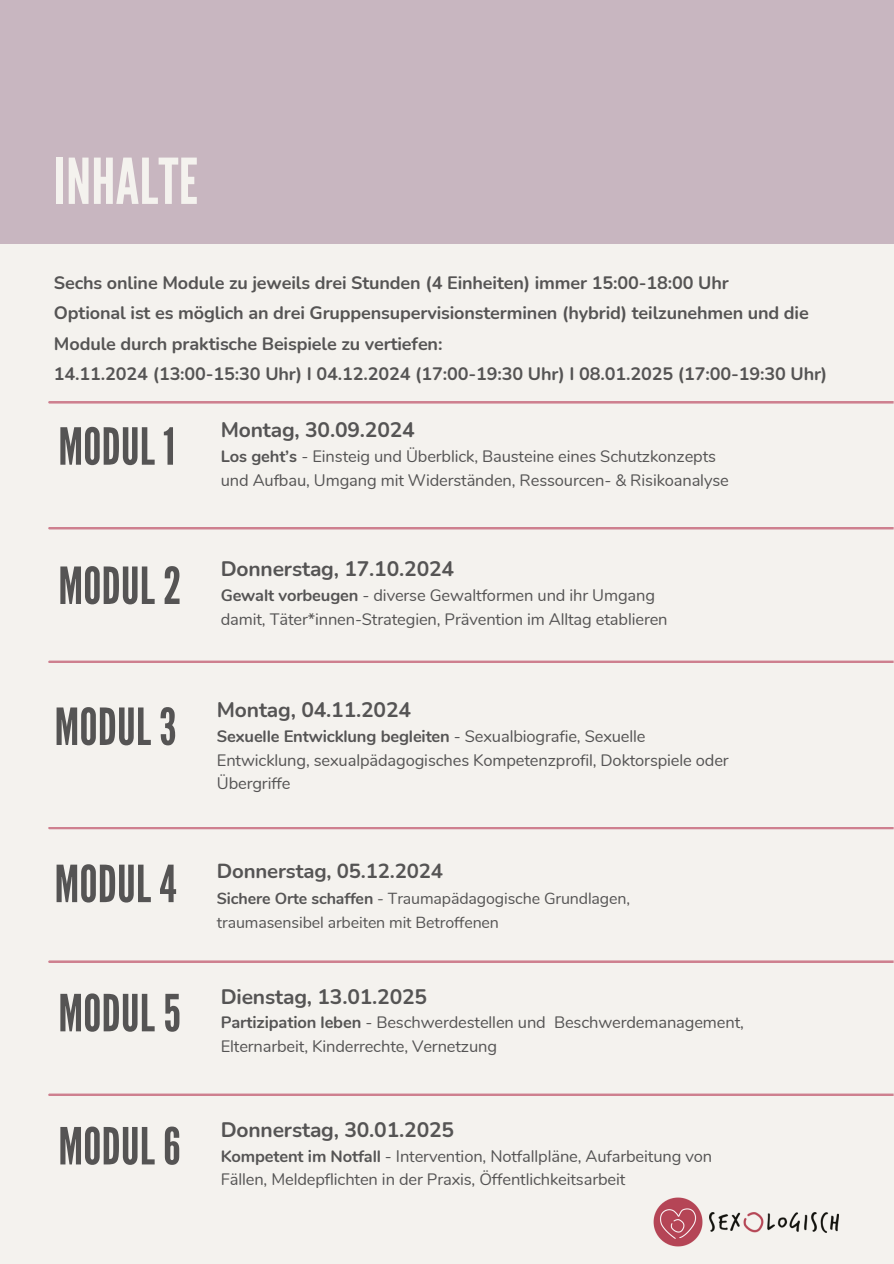
<style>
.page{position:relative;width:894px;height:1264px;background:#fff}
.page>*{position:absolute;margin:0;border:0;box-sizing:border-box;transform-origin:0 0}
.t1{font:63px "League Gothic";letter-spacing:.005em;color:#f4f2ee}
.t2{font:51px "League Gothic";letter-spacing:.005em;color:#555454}
.t3{font:700 21px "Nunito";letter-spacing:-.01em;color:#555454}
.t4{font:700 20.4px "Nunito";letter-spacing:-.01em;color:#555454}
.t5{font:700 18px/30.3px "Nunito";letter-spacing:-.01em;color:#555454}
.t6{font:16.5px/23.7px "Nunito";letter-spacing:-.01em;color:#555454}
.t7{font:16.05px/23.7px "Nunito";letter-spacing:-.01em;color:#555454}
.s1{font-weight:700}
</style>
<div class="page">
<div style="left:0;top:0;width:893px;height:1263px;background:#f4f2ee"></div>
<div style="left:0;top:0;width:893px;height:243px;background:#c8b6c0"></div>
<hr style="left:48px;top:401px;width:845px;height:2px;background:#ce8291">
<hr style="left:48px;top:527px;width:845px;height:2px;background:#ce808f">
<svg style="left:48px;top:660px;width:845px;height:3px;background:#d596a1"></svg>
<img style="left:709px;top:1212px;width:128px;height:20px">
<img style="left:653px;top:1197px;width:50px;height:50px">
<hr style="left:48px;top:827px;width:845px;height:2px;background:#ce808f">
<svg style="left:48px;top:960px;width:845px;height:3px;background:#d3919d"></svg>
<svg style="left:48px;top:1093px;width:845px;height:3px;background:#d595a0"></svg>
<h3 class="t1" style="left:54px;top:145px;width:145px">INHALTE</h3>
<h1 class="t5" style="left:54px;top:268px;width:774px">Sechs online Module zu jeweils drei Stunden (4 Einheiten) immer 15:00-18:00 Uhr<br>Optional ist es möglich an drei Gruppensupervisionsterminen (hybrid) teilzunehmen und die Module durch praktische Beispiele zu vertiefen:<br>14.11.2024 (13:00-15:30 Uhr) I 04.12.2024 (17:00-19:30 Uhr) I 08.01.2025 (17:00-19:30 Uhr)</h1>
<h2 class="t2" style="left:58px;top:417px;width:118px">MODUL 1</h2>
<h4 class="t2" style="left:58px;top:556px;width:124px">MODUL 2</h4>
<h2 class="t3" style="left:221px;top:416px;width:195px">Montag, 30.09.2024</h2>
<h2 class="t6" style="left:221px;top:444px;width:509px"><span class="s1">Los geht’s</span> - Einsteig und Überblick, Bausteine eines Schutzkonzepts und Aufbau, Umgang mit Widerständen, Ressourcen- &amp; Risikoanalyse</h2>
<h4 class="t3" style="left:221px;top:555px;width:235px">Donnerstag, 17.10.2024</h4>
<h4 class="t6" style="left:221px;top:584px;width:448px"><span class="s1">Gewalt vorbeugen</span> - diverse Gewaltformen und ihr Umgang damit, Täter*innen-Strategien, Prävention im Alltag etablieren</h4>
<h2 class="t2" style="left:54px;top:697px;width:123px">MODUL 3</h2>
<h4 class="t3" style="left:217px;top:696px;width:195px">Montag, 04.11.2024</h4>
<h4 class="t6" style="left:217px;top:724px;width:513px"><span class="s1">Sexuelle Entwicklung begleiten</span> - Sexualbiografie, Sexuelle<br>Entwicklung, sexualpädagogisches Kompetenzprofil, Doktorspiele oder<br>Übergriffe</h4>
<p class="t2" style="left:54px;top:854px;width:123px">MODUL 4</p>
<h2 class="t4" style="left:217px;top:857px;width:227px">Donnerstag, 05.12.2024</h2>
<h4 class="t7" style="left:217px;top:887px;width:414px"><span class="s1">Sichere Orte schaffen</span> - Traumapädagogische Grundlagen, traumasensibel arbeiten mit Betroffenen</h4>
<h2 class="t2" style="left:58px;top:983px;width:124px">MODUL 5</h2>
<h4 class="t3" style="left:221px;top:982px;width:208px">Dienstag, 13.01.2025</h4>
<h4 class="t6" style="left:221px;top:1011px;width:524px"><span class="s1">Partizipation leben</span> - Beschwerdestellen und Beschwerdemanagement,<br>Elternarbeit, Kinderrechte, Vernetzung</h4>
<p class="t2" style="left:58px;top:1116px;width:124px">MODUL 6</p>
<p class="t3" style="left:221px;top:1115px;width:235px">Donnerstag, 30.01.2025</p>
<p class="t6" style="left:221px;top:1144px;width:493px"><span class="s1">Kompetent im Notfall</span> - Intervention, Notfallpläne, Aufarbeitung von<br>Fällen, Meldepflichten in der Praxis, Öffentlichkeitsarbeit</p>
</div>
